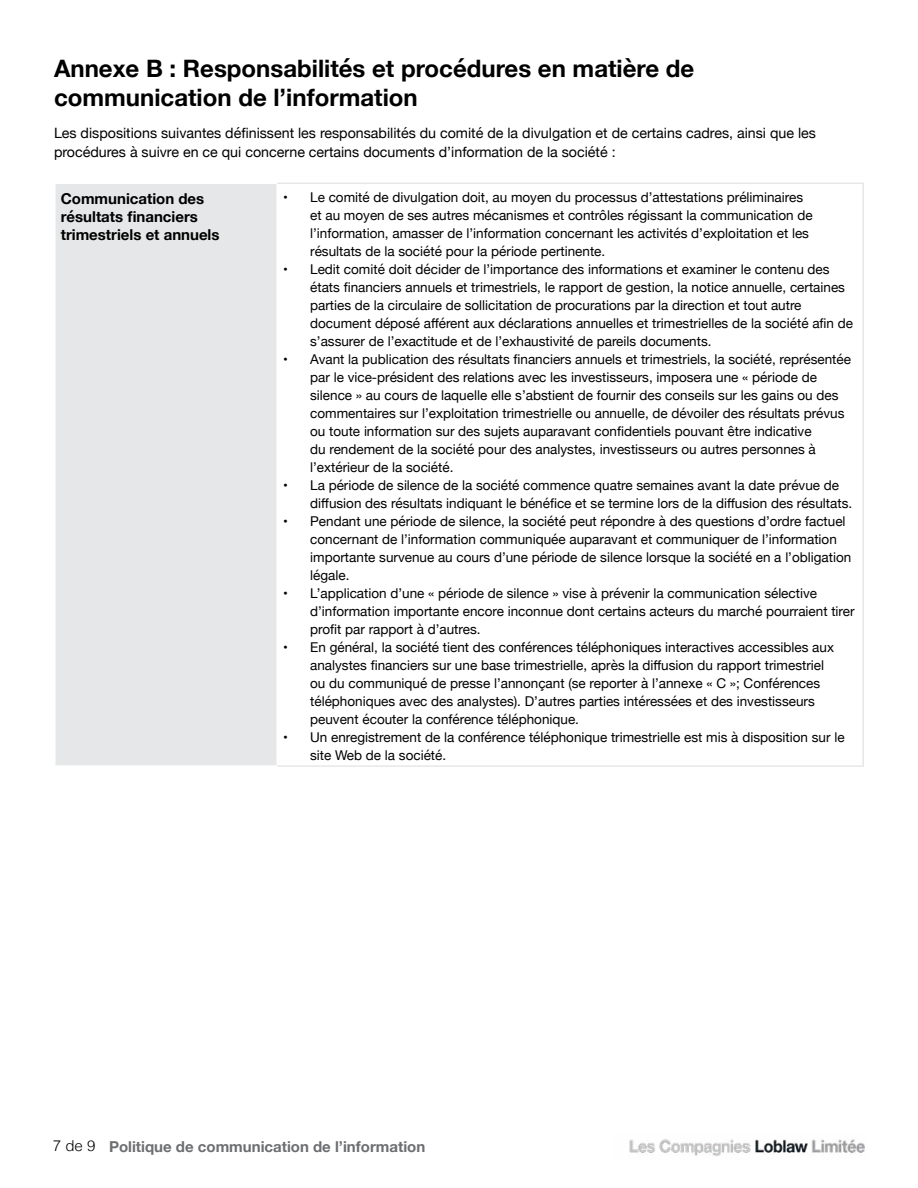
<style>
.page{position:relative;width:918px;height:1188px;background:#fff}
.page>*{position:absolute;margin:0;border:0;box-sizing:border-box;transform-origin:0 0}
.main_heading{font:700 24px/28.8px "Helvetica Neue";color:#000}
.subtext_black{font:700 15px/18px "Helvetica Neue";color:#000}
.t1{font:700 15px "Helvetica Neue";color:#6d6e71}
.paragraphs{font:14.25px/18.8px "Helvetica Neue";color:#000}
.t2{font:13.5px/18px "Helvetica Neue";color:#000}
.s1{font-family:"Helvetica";font-weight:300;color:#000}
</style>
<div class="page">
<img style="left:629px;top:1139px;width:236px;height:17px">
<div style="left:55px;top:183px;width:222px;height:583px;background:#e6e7e8"></div>
<hr style="left:54px;top:183px;width:223px;height:1px;background:#fff">
<hr style="left:54px;top:184px;width:2px;height:581px;background:#fff">
<hr style="left:54px;top:765px;width:223px;height:2px;background:#fff">
<hr style="left:277px;top:183px;width:587px;height:1px;background:#e6e7e8">
<hr style="left:862px;top:184px;width:2px;height:581px;background:#e6e7e8">
<hr style="left:276px;top:184px;width:2px;height:581px;background:#fff">
<hr style="left:277px;top:765px;width:587px;height:2px;background:#e6e7e8">
<h2 class="main_heading" style="left:54px;top:55px;width:642px">Annexe B : Responsabilités et procédures en matière de communication de l’information</h2>
<p class="paragraphs" style="left:54px;top:125px;width:764px">Les dispositions suivantes définissent les responsabilités du comité de la divulgation et de certains cadres, ainsi que les procédures à suivre en ce qui concerne certains documents d’information de la société :</p>
<p class="subtext_black" style="left:61px;top:190px;width:160px">Communication des résultats financiers trimestriels et annuels</p>
<p class="t2" style="left:310px;top:189px;width:504px;text-indent:-27px">• Le comité de divulgation doit, au moyen du processus d’attestations préliminaires et au moyen de ses autres mécanismes et contrôles régissant la communication de l’information, amasser de l’information concernant les activités d’exploitation et les résultats de la société pour la période pertinente.</p>
<p class="t2" style="left:310px;top:261px;width:544px;text-indent:-27px">• Ledit comité doit décider de l’importance des informations et examiner le contenu des états financiers annuels et trimestriels, le rapport de gestion, la notice annuelle, certaines parties de la circulaire de sollicitation de procurations par la direction et tout autre document déposé afférent aux déclarations annuelles et trimestrielles de la société afin de s’assurer de l’exactitude et de l’exhaustivité de pareils documents.</p>
<p class="t2" style="left:310px;top:351px;width:542px;text-indent:-27px">• Avant la publication des résultats financiers annuels et trimestriels, la société, représentée par le vice-président des relations avec les investisseurs, imposera une « période de silence » au cours de laquelle elle s’abstient de fournir des conseils sur les gains ou des commentaires sur l’exploitation trimestrielle ou annuelle, de dévoiler des résultats prévus ou toute information sur des sujets auparavant confidentiels pouvant être indicative<br>du rendement de la société pour des analystes, investisseurs ou autres personnes à l’extérieur de la société.</p>
<p class="t2" style="left:310px;top:477px;width:543px;text-indent:-27px">• La période de silence de la société commence quatre semaines avant la date prévue de diffusion des résultats indiquant le bénéfice et se termine lors de la diffusion des résultats.</p>
<p class="t2" style="left:310px;top:513px;width:543px;text-indent:-27px">• Pendant une période de silence, la société peut répondre à des questions d’ordre factuel concernant de l’information communiquée auparavant et communiquer de l’information importante survenue au cours d’une période de silence lorsque la société en a l’obligation légale.</p>
<p class="t2" style="left:310px;top:585px;width:546px;text-indent:-27px">• L’application d’une « période de silence » vise à prévenir la communication sélective d’information importante encore inconnue dont certains acteurs du marché pourraient tirer profit par rapport à d’autres.</p>
<p class="t2" style="left:310px;top:639px;width:525px;text-indent:-27px">• En général, la société tient des conférences téléphoniques interactives accessibles aux analystes financiers sur une base trimestrielle, après la diffusion du rapport trimestriel ou du communiqué de presse l’annonçant (se reporter à l’annexe « C »; Conférences téléphoniques avec des analystes). D’autres parties intéressées et des investisseurs peuvent écouter la conférence téléphonique.</p>
<p class="t2" style="left:310px;top:729px;width:536px;text-indent:-27px">• Un enregistrement de la conférence téléphonique trimestrielle est mis à disposition sur le site Web de la société.</p>
<p class="t1" style="left:53px;top:1135px;width:374px"><span class="s1">7 de 9</span> Politique de communication de l’information</p>
</div>
